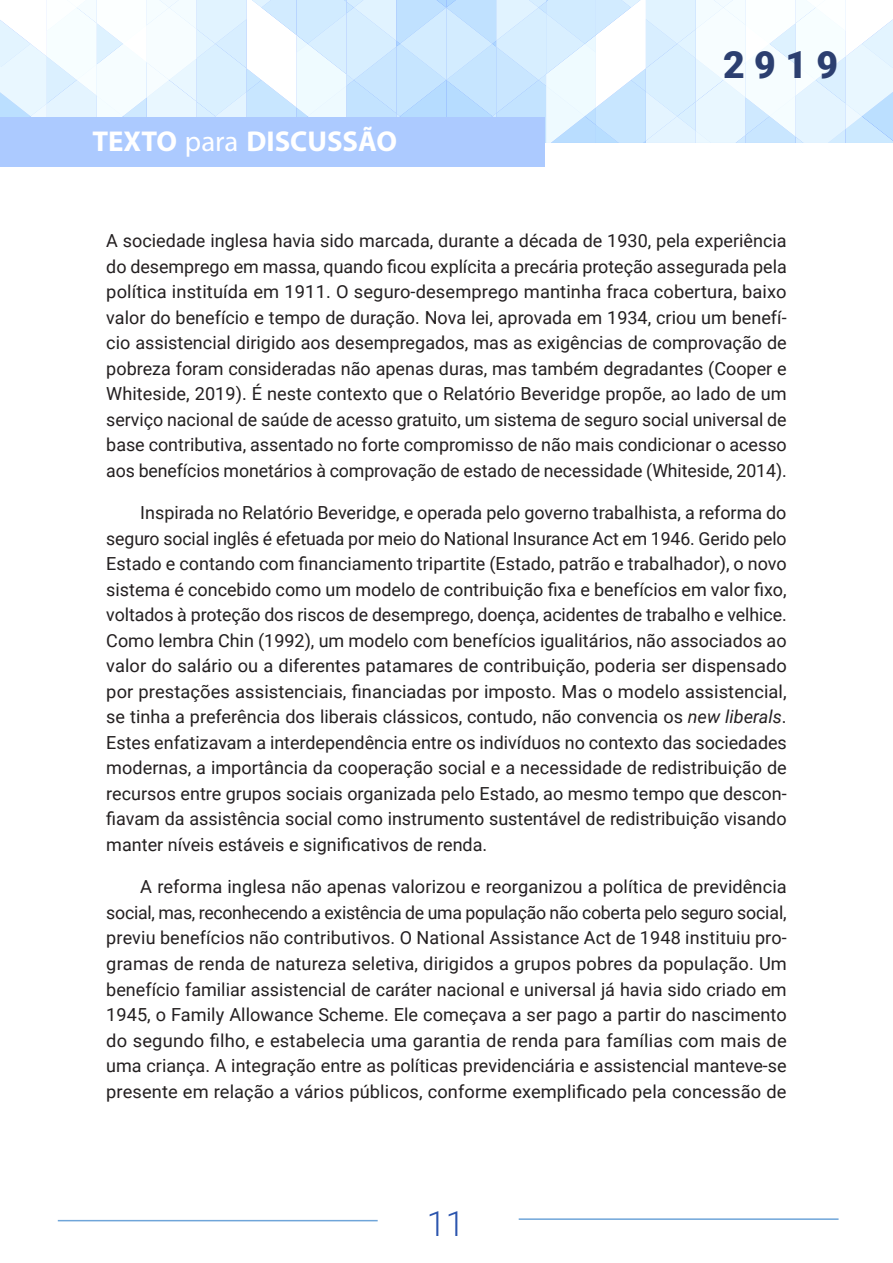
<style>
.page{position:relative;width:893px;height:1263px;background:#fff}
.page>*{position:absolute;margin:0;border:0;box-sizing:border-box;transform-origin:0 0}
.t1{font:900 37.5px "Roboto";color:#2c3f70}
.t2{font:300 34.5px "Roboto";color:#2c55ae}
.t3{font:700 28.8px "Myriad Pro";color:#fff}
.texto_corrido{font:18px/25.5px "Roboto";color:#231f20;text-align:justify}
.s1{font-weight:400}
.s2{font-style:italic}
</style>
<div class="page">
<svg style="left:0;top:0;width:893px;height:143px"></svg>
<div style="left:0;top:118px;width:545px;height:49px;background:#accaff"></div>
<hr style="left:519px;top:1218px;width:319px;height:2px;background:#6fa5d9">
<hr style="left:58px;top:1220px;width:320px;height:1px;background:#6fa5d9">
<h3 class="t3" style="left:92px;top:122px;width:306px">TEXTO <span class="s1">para</span> DISCUSSÃO</h3>
<h1 class="t1" style="left:723px;top:38px;width:116px">2919</h1>
<p class="texto_corrido" style="left:106px;top:228px;width:682px">A sociedade inglesa havia sido marcada, durante a década de 1930, pela experiência do desemprego em massa, quando ficou explícita a precária proteção assegurada pela política instituída em 1911. O seguro-desemprego mantinha fraca cobertura, baixo valor do benefício e tempo de duração. Nova lei, aprovada em 1934, criou um benefí&shy;cio assistencial dirigido aos desempregados, mas as exigências de comprovação de pobreza foram consideradas não apenas duras, mas também degradantes (Cooper e Whiteside, 2019). É neste contexto que o Relatório Beveridge propõe, ao lado de um serviço nacional de saúde de acesso gratuito, um sistema de seguro social universal de base contributiva, assentado no forte compromisso de não mais condicionar o acesso aos benefícios monetários à comprovação de estado de necessidade (Whiteside, 2014).</p>
<p class="texto_corrido" style="left:106px;top:500px;width:682px;text-indent:34px">Inspirada no Relatório Beveridge, e operada pelo governo trabalhista, a reforma do seguro social inglês é efetuada por meio do National Insurance Act em 1946. Gerido pelo Estado e contando com financiamento tripartite (Estado, patrão e trabalhador), o novo sistema é concebido como um modelo de contribuição fixa e benefícios em valor fixo, voltados à proteção dos riscos de desemprego, doença, acidentes de trabalho e velhice.<br>Como lembra Chin (1992), um modelo com benefícios igualitários, não associados ao valor do salário ou a diferentes patamares de contribuição, poderia ser dispensado por prestações assistenciais, financiadas por imposto. Mas o modelo assistencial, se tinha a preferência dos liberais clássicos, contudo, não convencia os <span class="s2">new liberals</span>.<br>Estes enfatizavam a interdependência entre os indivíduos no contexto das sociedades modernas, a importância da cooperação social e a necessidade de redistribuição de recursos entre grupos sociais organizada pelo Estado, ao mesmo tempo que descon&shy;fiavam da assistência social como instrumento sustentável de redistribuição visando manter níveis estáveis e significativos de renda.</p>
<p class="texto_corrido" style="left:106px;top:874px;width:682px;text-indent:34px">A reforma inglesa não apenas valorizou e reorganizou a política de previdência social, mas, reconhecendo a existência de uma população não coberta pelo seguro social, previu benefícios não contributivos. O National Assistance Act de 1948 instituiu pro&shy;gramas de renda de natureza seletiva, dirigidos a grupos pobres da população. Um benefício familiar assistencial de caráter nacional e universal já havia sido criado em 1945, o Family Allowance Scheme. Ele começava a ser pago a partir do nascimento do segundo filho, e estabelecia uma garantia de renda para famílias com mais de uma criança. A integração entre as políticas previdenciária e assistencial manteve-se presente em relação a vários públicos, conforme exemplificado pela concessão de</p>
<h2 class="t2" style="left:427px;top:1200px;width:40px">11</h2>
</div>
